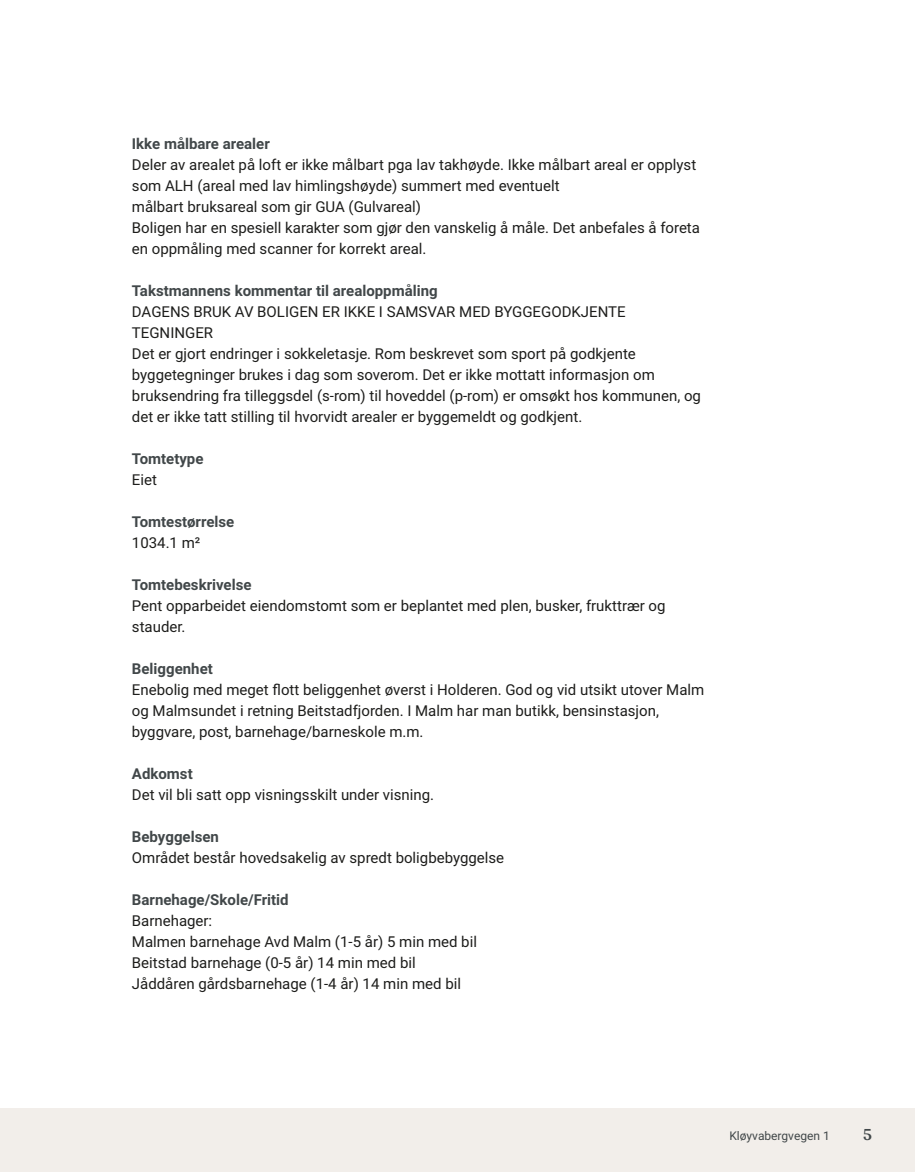
<style>
.page{position:relative;width:915px;height:1172px;background:#fff}
.page>*{position:absolute;margin:0;border:0;box-sizing:border-box;transform-origin:0 0}
.t1{font:700 18px "Arya";color:#414749}
.t2{font:15px/21px "Roboto";color:#1d1d1b}
.t3{font:700 15px "Roboto";color:#414749}
.t4{font:12px "Roboto";color:#414749}
</style>
<div class="page">
<div style="left:0;top:1108px;width:914px;height:64px;background:#f2eeea"></div>
<p class="t3" style="left:132px;top:133px;width:139px">Ikke målbare arealer</p>
<p class="t2" style="left:132px;top:153px;width:569px">Deler av arealet på loft er ikke målbart pga lav takhøyde. Ikke målbart areal er opplyst som ALH (areal med lav himlingshøyde) summert med eventuelt<br>målbart bruksareal som gir GUA (Gulvareal)<br>Boligen har en spesiell karakter som gjør den vanskelig å måle. Det anbefales å foreta en oppmåling med scanner for korrekt areal.</p>
<p class="t3" style="left:132px;top:280px;width:307px">Takstmannens kommentar til arealoppmåling</p>
<p class="t2" style="left:132px;top:300px;width:570px">DAGENS BRUK AV BOLIGEN ER IKKE I SAMSVAR MED BYGGEGODKJENTE TEGNINGER<br>Det er gjort endringer i sokkeletasje. Rom beskrevet som sport på godkjente byggetegninger brukes i dag som soverom. Det er ikke mottatt informasjon om bruksendring fra tilleggsdel (s‑rom) til hoveddel (p‑rom) er omsøkt hos kommunen, og det er ikke tatt stilling til hvorvidt arealer er byggemeldt og godkjent.</p>
<p class="t3" style="left:132px;top:448px;width:73px">Tomtetype</p>
<p class="t2" style="left:132px;top:468px;width:27px">Eiet</p>
<p class="t3" style="left:132px;top:511px;width:104px">Tomtestørrelse</p>
<p class="t2" style="left:132px;top:531px;width:70px">1034.1 m²</p>
<p class="t3" style="left:132px;top:574px;width:121px">Tomtebeskrivelse</p>
<p class="t2" style="left:132px;top:594px;width:535px">Pent opparbeidet eiendomstomt som er beplantet med plen, busker, frukttrær og stauder.</p>
<p class="t3" style="left:132px;top:658px;width:82px">Beliggenhet</p>
<p class="t2" style="left:132px;top:678px;width:573px">Enebolig med meget flott beliggenhet øverst i Holderen. God og vid utsikt utover Malm og Malmsundet i retning Beitstadfjorden. I Malm har man butikk, bensinstasjon, byggvare, post, barnehage/barneskole m.m.</p>
<p class="t3" style="left:132px;top:763px;width:62px">Adkomst</p>
<p class="t2" style="left:132px;top:783px;width:303px">Det vil bli satt opp visningsskilt under visning.</p>
<p class="t3" style="left:132px;top:826px;width:88px">Bebyggelsen</p>
<p class="t2" style="left:132px;top:846px;width:373px">Området består hovedsakelig av spredt boligbebyggelse</p>
<p class="t3" style="left:132px;top:889px;width:158px">Barnehage/Skole/Fritid</p>
<p class="t2" style="left:132px;top:909px;width:346px">Barnehager:<br>Malmen barnehage Avd Malm (1‑5 år) 5 min med bil Beitstad barnehage (0‑5 år) 14 min med bil Jåddåren gårdsbarnehage (1‑4 år) 14 min med bil</p>
<p class="t4" style="left:729px;top:1127px;width:102px">Kløyvabergvegen 1</p>
<p class="t1" style="left:862px;top:1123px;width:11px">5</p>
</div>
